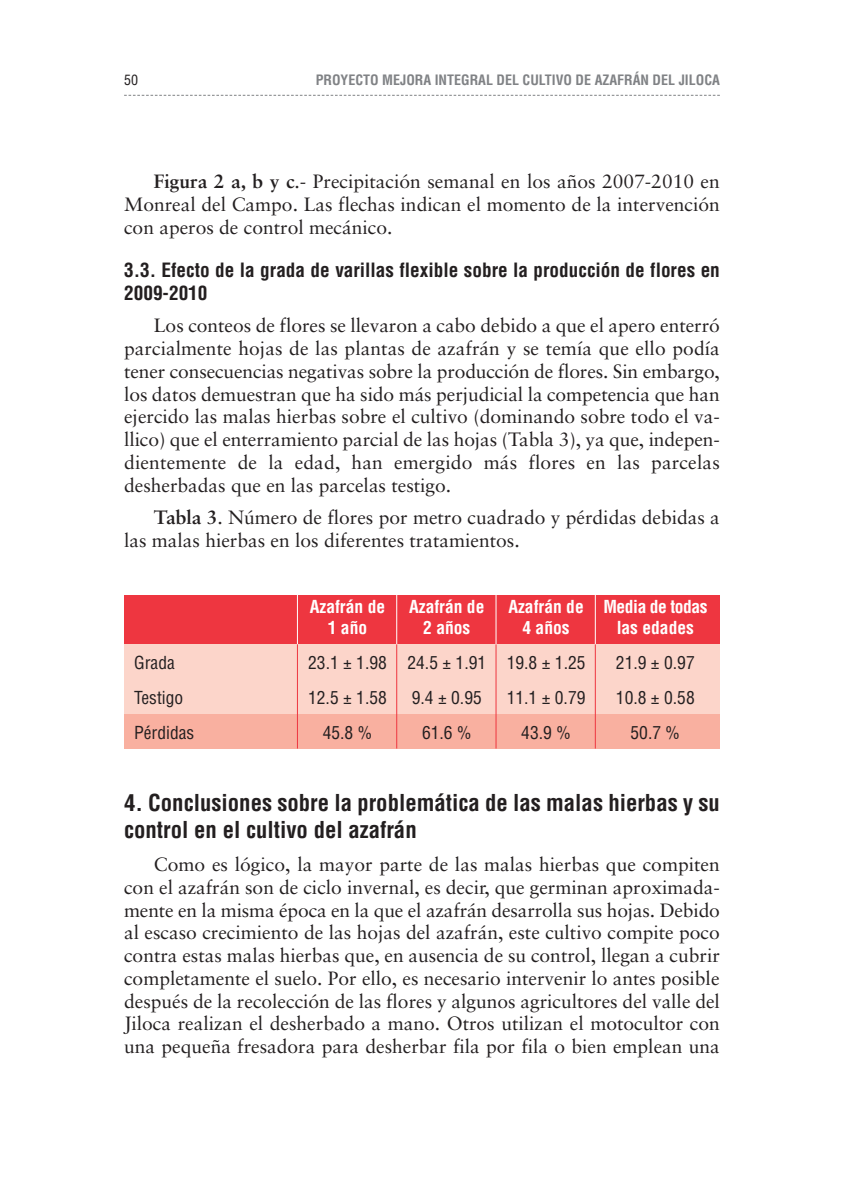
<style>
.page{position:relative;width:844px;height:1191px;background:#fff}
.page>*{position:absolute;margin:0;border:0;box-sizing:border-box;transform-origin:0 0}
.t1{font:700 condensed 22.75px/27.3px "Helvetica";color:#231f20}
.t2{font:19.25px/22.8px "Sabon";color:#231f20;text-align:justify}
.t3{font:700 condensed 19.25px/23.1px "Helvetica";color:#231f20}
.t4{font:condensed 17.5px "Helvetica";color:#231f20}
.t5{font:700 condensed 17.5px "Helvetica";color:#fff}
.t6{font:700 condensed 17.5px "Helvetica";letter-spacing:-.025em;color:#fff}
.t7{font:700 condensed 14px "Helvetica";color:#808285}
.t8{font:condensed 14px "Helvetica";color:#231f20}
.s1{font-weight:700}
</style>
<div class="page">
<svg style="left:124px;top:95px;width:595px;height:1px"></svg>
<div style="left:124px;top:594px;width:595px;height:50px;background:#ee3640"></div>
<div style="left:124px;top:644px;width:595px;height:70px;background:#fcd5ca"></div>
<div style="left:124px;top:714px;width:595px;height:34px;background:#f9b0a0"></div>
<hr style="left:297px;top:594px;width:1px;height:50px;background:#fff">
<hr style="left:297px;top:644px;width:1px;height:104px;background:#ee3640">
<hr style="left:396px;top:594px;width:1px;height:50px;background:#fff">
<hr style="left:396px;top:644px;width:1px;height:104px;background:#ee3640">
<hr style="left:495px;top:594px;width:1px;height:50px;background:#fff">
<hr style="left:495px;top:644px;width:1px;height:104px;background:#ee3640">
<hr style="left:594px;top:594px;width:1px;height:50px;background:#fff">
<hr style="left:594px;top:644px;width:1px;height:104px;background:#ee3640">
<p class="t8" style="left:124px;top:74px;width:15px">50</p>
<p class="t7" style="left:316px;top:74px;width:405px">PROYECTO MEJORA INTEGRAL DEL CULTIVO DE AZAFRÁN DEL JILOCA</p>
<p class="t2" style="left:124px;top:172px;width:597px;text-indent:30px"><span class="s1">Figura 2 a, b y c</span>.- Precipitación semanal en los años 2007-2010 en Monreal del Campo. Las flechas indican el momento de la intervención con aperos de control mecánico.</p>
<p class="t3" style="left:124px;top:260px;width:597px">3.3. Efecto de la grada de varillas flexible sobre la producción de flores en<br>2009-2010</p>
<p class="t2" style="left:124px;top:316px;width:597px;text-indent:30px">Los conteos de flores se llevaron a cabo debido a que el apero enterró parcialmente hojas de las plantas de azafrán y se temía que ello podía tener consecuencias negativas sobre la producción de flores. Sin embargo, los datos demuestran que ha sido más perjudicial la competencia que han ejercido las malas hierbas sobre el cultivo (dominando sobre todo el va&shy;llico) que el enterramiento parcial de las hojas (Tabla 3), ya que, indepen&shy;dientemente de la edad, han emergido más flores en las parcelas desherbadas que en las parcelas testigo.</p>
<p class="t2" style="left:124px;top:508px;width:597px;text-indent:30px"><span class="s1">Tabla 3</span>. Número de flores por metro cuadrado y pérdidas debidas a las malas hierbas en los diferentes tratamientos.</p>
<p class="t5" style="left:310px;top:600px;width:77px">Azafrán de</p>
<p class="t5" style="left:409px;top:600px;width:77px">Azafrán de</p>
<p class="t6" style="left:508px;top:600px;width:201px">Azafrán de Media de todas</p>
<p class="t5" style="left:328px;top:621px;width:41px">1 año</p>
<p class="t5" style="left:423px;top:621px;width:49px">2 años</p>
<p class="t5" style="left:522px;top:621px;width:49px">4 años</p>
<p class="t5" style="left:616px;top:621px;width:79px">las edades</p>
<p class="t4" style="left:134px;top:656px;width:42px">Grada</p>
<p class="t4" style="left:308px;top:656px;width:279px">23.1 ± 1.98 24.5 ± 1.91 19.8 ± 1.25</p>
<p class="t4" style="left:615px;top:656px;width:80px">21.9 ± 0.97</p>
<p class="t4" style="left:134px;top:691px;width:51px">Testigo</p>
<p class="t4" style="left:308px;top:691px;width:80px">12.5 ± 1.58</p>
<p class="t4" style="left:411px;top:691px;width:72px">9.4 ± 0.95</p>
<p class="t4" style="left:506px;top:691px;width:80px">11.1 ± 0.79</p>
<p class="t4" style="left:615px;top:691px;width:80px">10.8 ± 0.58</p>
<p class="t4" style="left:134px;top:726px;width:62px">Pérdidas</p>
<p class="t4" style="left:322px;top:726px;width:51px">45.8 %</p>
<p class="t4" style="left:422px;top:726px;width:51px">61.6 %</p>
<p class="t4" style="left:521px;top:726px;width:51px">43.9 %</p>
<p class="t4" style="left:630px;top:726px;width:51px">50.7 %</p>
<p class="t1" style="left:124px;top:791px;width:597px">4. Conclusiones sobre la problemática de las malas hierbas y su control en el cultivo del azafrán</p>
<p class="t2" style="left:124px;top:854px;width:597px;text-indent:30px">Como es lógico, la mayor parte de las malas hierbas que compiten con el azafrán son de ciclo invernal, es decir, que germinan aproximada&shy;mente en la misma época en la que el azafrán desarrolla sus hojas. Debido al escaso crecimiento de las hojas del azafrán, este cultivo compite poco contra estas malas hierbas que, en ausencia de su control, llegan a cubrir completamente el suelo. Por ello, es necesario intervenir lo antes posible después de la recolección de las flores y algunos agricultores del valle del Jiloca realizan el desherbado a mano. Otros utilizan el motocultor con una pequeña fresadora para desherbar fila por fila o bien emplean una</p>
</div>
